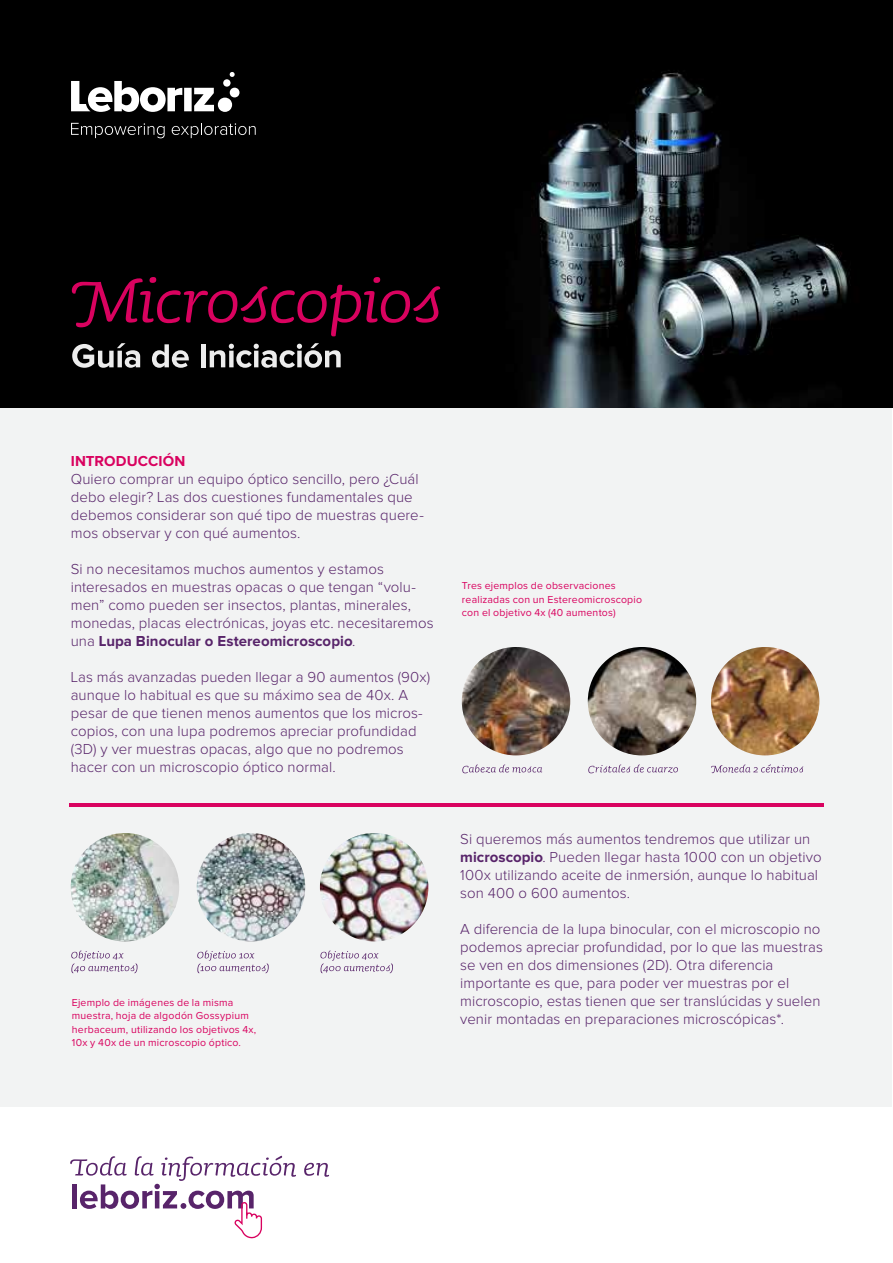
<style>
.page{position:relative;width:893px;height:1263px;background:#fff}
.page>*{position:absolute;margin:0;border:0;box-sizing:border-box;transform-origin:0 0}
.t1{font:300 15px/18px "Proxima Nova";letter-spacing:.005em;color:#58246a}
.t2{font:700 15px "Proxima Nova";letter-spacing:.005em;color:#d9025f}
.t3{font:10.5px/13.5px "Proxima Nova";letter-spacing:.02em;color:#d9025f}
.s1{font-weight:700}
</style>
<div class="page">
<div style="left:0;top:0;width:892px;height:1107px;background:#f2f3f3"></div>
<img style="left:0;top:0;width:893px;height:408px">
<hr style="left:69px;top:803px;width:755px;height:3px;background:#d9025f">
<svg style="left:462px;top:764px;width:80px;height:9px"></svg>
<svg style="left:72px;top:277px;width:368px;height:59px;background:#2b0012"></svg>
<svg style="left:72px;top:343px;width:68px;height:25px"></svg>
<svg style="left:152px;top:344px;width:37px;height:24px"></svg>
<div style="left:201px;top:344px;width:5px;height:23px;background:#ededed"></div>
<svg style="left:210px;top:343px;width:131px;height:25px"></svg>
<svg style="left:304px;top:1163px;width:25px;height:14px"></svg>
<svg style="left:70px;top:1156px;width:226px;height:82px"></svg>
<img style="left:462px;top:647px;width:108px;height:108px;border-radius:54px">
<svg style="left:588px;top:764px;width:90px;height:9px"></svg>
<img style="left:588px;top:647px;width:108px;height:108px;border-radius:54px">
<svg style="left:711px;top:764px;width:92px;height:9px"></svg>
<img style="left:711px;top:647px;width:108px;height:108px;border-radius:54px">
<svg style="left:71px;top:950px;width:67px;height:23px"></svg>
<img style="left:71px;top:833px;width:108px;height:108px;border-radius:54px">
<svg style="left:197px;top:950px;width:72px;height:23px"></svg>
<img style="left:197px;top:833px;width:108px;height:108px;border-radius:54px">
<svg style="left:320px;top:950px;width:73px;height:23px"></svg>
<img style="left:320px;top:833px;width:108px;height:108px;border-radius:54px">
<svg style="left:71px;top:123px;width:94px;height:15px"></svg>
<svg style="left:172px;top:123px;width:84px;height:15px"></svg>
<svg style="left:71px;top:72px;width:168px;height:40px"></svg>
<p class="t2" style="left:71px;top:452px;width:116px">INTRODUCCIÓN</p>
<p class="t1" style="left:71px;top:470px;width:355px">Quiero comprar un equipo óptico sencillo, pero ¿Cuál debo elegir? Las dos cuestiones fundamentales que debemos considerar son qué tipo de muestras quere&shy;mos observar y con qué aumentos.</p>
<p class="t1" style="left:71px;top:560px;width:364px">Si no necesitamos muchos aumentos y estamos interesados en muestras opacas o que tengan “volu&shy;men” como pueden ser insectos, plantas, minerales, monedas, placas electrónicas, joyas etc. necesitaremos una <span class="s1">Lupa Binocular o Estereomicroscopio</span>.</p>
<p class="t1" style="left:71px;top:668px;width:361px">Las más avanzadas pueden llegar a 90 aumentos (90x) aunque lo habitual es que su máximo sea de 40x. A pesar de que tienen menos aumentos que los micros&shy;copios, con una lupa podremos apreciar profundidad (3D) y ver muestras opacas, algo que no podremos hacer con un microscopio óptico normal.</p>
<p class="t3" style="left:72px;top:996px;width:186px">Ejemplo de imágenes de la misma muestra, hoja de algodón Gossypium herbaceum, utilizando los objetivos 4x, 10x y 40x de un microscopio óptico.</p>
<p class="t3" style="left:462px;top:579px;width:182px">Tres ejemplos de observaciones realizadas con un Estereomicroscopio con el objetivo 4x (40 aumentos)</p>
<p class="t1" style="left:460px;top:830px;width:363px">Si queremos más aumentos tendremos que utilizar un <span class="s1">microscopio</span>. Pueden llegar hasta 1000 con un objetivo 100x utilizando aceite de inmersión, aunque lo habitual son 400 o 600 aumentos.</p>
<p class="t1" style="left:460px;top:920px;width:364px">A diferencia de la lupa binocular, con el microscopio no podemos apreciar profundidad, por lo que las muestras se ven en dos dimensiones (2D). Otra diferencia importante es que, para poder ver muestras por el microscopio, estas tienen que ser translúcidas y suelen venir montadas en preparaciones microscópicas*.</p>
</div>
